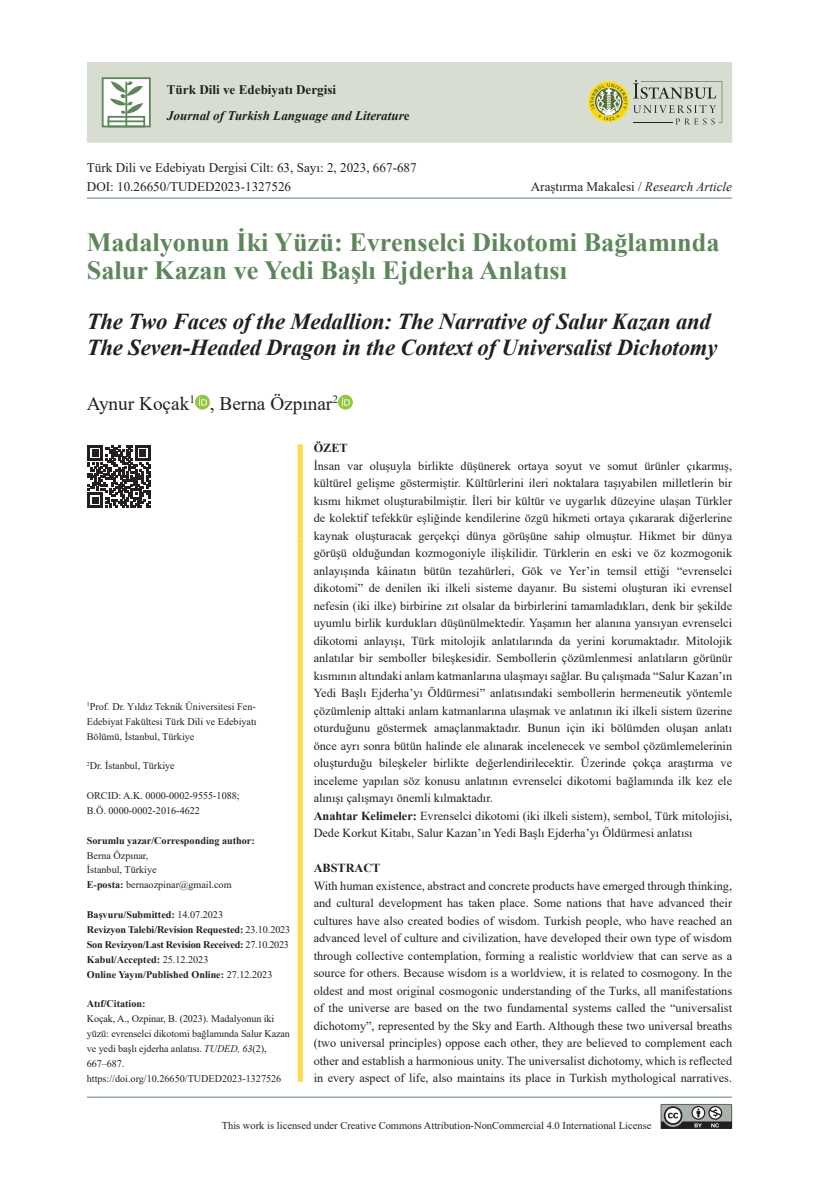
<style>
.page{position:relative;width:819px;height:1191px;background:#fff}
.page>*{position:absolute;margin:0;border:0;box-sizing:border-box;transform-origin:0 0}
.Baslik_Tr{font:700 26.25px/28px "Times New Roman";color:#5d875a}
.Baslik_EN{font:italic 700 22.75px/26.2px "Times New Roman";letter-spacing:-.01em;color:#231f20}
.Yazar{font:19.25px "Times New Roman";color:#231f20}
.t1{font:13.12px "Times New Roman";color:#231f20}
.t2{font:italic 700 13.12px "Times New Roman";color:#231f20}
.t3{font:700 13.12px "Times New Roman";color:#231f20}
.Abstract{font:12.25px/17.5px "Times New Roman";color:#231f20;text-align:justify}
.Anahtar_kelime{font:12.25px/17.5px "Times New Roman";color:#231f20}
.t4{font:700 12.25px "Times New Roman";color:#231f20}
.t5{font:10.5px "Times New Roman";color:#231f20}
.t6{font:10.15px/14.9px "Times New Roman";color:#231f20}
.t7{font:700 10.15px "Times New Roman";color:#231f20}
.t8{font:700 10.15px "Times New Roman";letter-spacing:-.025em;color:#231f20}
.s1{font-style:normal}
.s2{font-style:italic}
.s3{font-weight:700}
.s4{font-weight:400}
</style>
<div class="page">
<div style="left:87px;top:62px;width:645px;height:81px;background:#d7ded1"></div>
<div style="left:297px;top:444px;width:6px;height:94px;background:#ffda4d"></div>
<div style="left:297px;top:538px;width:6px;height:543px;background:#ffda4d"></div>
<hr style="left:87px;top:198px;width:80px;height:1px;background:#5d875a">
<hr style="left:167px;top:198px;width:133px;height:1px;background:#5d875a">
<hr style="left:300px;top:198px;width:209px;height:1px;background:#5d875a">
<hr style="left:509px;top:198px;width:75px;height:1px;background:#5d875a">
<hr style="left:584px;top:198px;width:148px;height:1px;background:#5d875a">
<div style="left:102px;top:77px;width:49px;height:50px;background:#fff;border:2px solid #5d875a"></div>
<div style="left:107px;top:116px;width:38px;height:11px;border:2px solid #5d875a"></div>
<hr style="left:107px;top:120px;width:37px;height:2px;background:#5d875a">
<svg style="left:110px;top:81px;width:33px;height:33px"></svg>
<hr style="left:125px;top:82px;width:2px;height:45px;background:#5d875a">
<svg style="left:588px;top:80px;width:134px;height:45px;background:#c2c5a4"></svg>
<div style="left:195px;top:395px;width:15px;height:14px;background:#93c83d;border-radius:50%"></div>
<svg style="left:199px;top:397px;width:8px;height:8px"></svg>
<div style="left:338px;top:395px;width:15px;height:14px;background:#93c83d;border-radius:50%"></div>
<svg style="left:342px;top:397px;width:8px;height:8px"></svg>
<svg style="left:88px;top:445px;width:62px;height:63px"></svg>
<hr style="left:87px;top:1096px;width:645px;height:1px;background:#5d875a">
<svg style="left:660px;top:1104px;width:72px;height:25px;background:#818280"></svg>
<p class="t3" style="left:167px;top:80px;width:171px">Türk Dili ve Edebiyatı Dergisi</p>
<p class="t2" style="left:167px;top:106px;width:244px">Journal of Turkish Language and Literatur<span class="s1">e</span></p>
<p class="t1" style="left:87px;top:158px;width:331px">Türk Dili ve Edebiyatı Dergisi Cilt: 63, Sayı: 2, 2023, 667-687</p>
<p class="t1" style="left:87px;top:177px;width:206px">DOI: 10.26650/TUDED2023-1327526</p>
<p class="t1" style="left:531px;top:177px;width:203px">Araştırma Makalesi / <span class="s2">Research Article</span></p>
<p class="Baslik_Tr" style="left:87px;top:227px;width:634px">Madalyonun İki Yüzü: Evrenselci Dikotomi Bağlamında<br>Salur Kazan ve Yedi Başlı Ejderha Anlatısı</p>
<p class="Baslik_EN" style="left:87px;top:307px;width:632px">The Two Faces of the Medallion: The Narrative of Salur Kazan and<br>The Seven-Headed Dragon in the Context of Universalist Dichotomy</p>
<p class="Yazar" style="left:87px;top:389px;width:252px">Aynur Koçak<sup>1</sup> , Berna Özpınar<sup>2</sup></p>
<p class="t4" style="left:314px;top:439px;width:36px">ÖZET</p>
<p class="Abstract" style="left:314px;top:456px;width:420px">İnsan var oluşuyla birlikte düşünerek ortaya soyut ve somut ürünler çıkarmış, kültürel gelişme göstermiştir. Kültürlerini ileri noktalara taşıyabilen milletlerin bir kısmı hikmet oluşturabilmiştir. İleri bir kültür ve uygarlık düzeyine ulaşan Türkler de kolektif tefekkür eşliğinde kendilerine özgü hikmeti ortaya çıkararak diğerlerine kaynak oluşturacak gerçekçi dünya görüşüne sahip olmuştur. Hikmet bir dünya görüşü olduğundan kozmogoniyle ilişkilidir. Türklerin en eski ve öz kozmogonik anlayışında kâinatın bütün tezahürleri, Gök ve Yer’in temsil ettiği “evrenselci dikotomi” de denilen iki ilkeli sisteme dayanır. Bu sistemi oluşturan iki evrensel nefesin (iki ilke) birbirine zıt olsalar da birbirlerini tamamladıkları, denk bir şekilde uyumlu birlik kurdukları düşünülmektedir. Yaşamın her alanına yansıyan evrenselci dikotomi anlayışı, Türk mitolojik anlatılarında da yerini korumaktadır. Mitolojik anlatılar bir semboller bileşkesidir. Sembollerin çözümlenmesi anlatıların görünür kısmının altındaki anlam katmanlarına ulaşmayı sağlar. Bu çalışmada “Salur Kazan’ın Yedi Başlı Ejderha’yı Öldürmesi” anlatısındaki sembollerin hermeneutik yöntemle çözümlenip alttaki anlam katmanlarına ulaşmak ve anlatının iki ilkeli sistem üzerine oturduğunu göstermek amaçlanmaktadır. Bunun için iki bölümden oluşan anlatı önce ayrı sonra bütün halinde ele alınarak incelenecek ve sembol çözümlemelerinin oluşturduğu bileşkeler birlikte değerlendirilecektir. Üzerinde çokça araştırma ve inceleme yapılan söz konusu anlatının evrenselci dikotomi bağlamında ilk kez ele alınışı çalışmayı önemli kılmaktadır.</p>
<p class="Anahtar_kelime" style="left:314px;top:806px;width:420px"><span class="s3">Anahtar Kelimeler:</span> Evrenselci dikotomi (iki ilkeli sistem), sembol, Türk mitolojisi,<br>Dede Korkut Kitabı, Salur Kazan’ın Yedi Başlı Ejderha’yı Öldürmesi anlatısı</p>
<p class="t4" style="left:314px;top:859px;width:68px">ABSTRACT</p>
<p class="Abstract" style="left:314px;top:876px;width:420px">With human existence, abstract and concrete products have emerged through thinking, and cultural development has taken place. Some nations that have advanced their cultures have also created bodies of wisdom. Turkish people, who have reached an advanced level of culture and civilization, have developed their own type of wisdom through collective contemplation, forming a realistic worldview that can serve as a source for others. Because wisdom is a worldview, it is related to cosmogony. In the oldest and most original cosmogonic understanding of the Turks, all manifestations of the universe are based on the two fundamental systems called the “universalist dichotomy”, represented by the Sky and Earth. Although these two universal breaths (two universal principles) oppose each other, they are believed to complement each other and establish a harmonious unity. The universalist dichotomy, which is reflected in every aspect of life, also maintains its place in Turkish mythological narratives.</p>
<p class="t5" style="left:222px;top:1118px;width:431px">This work is licensed under Creative Commons Attribution-NonCommercial 4.0 International License</p>
<p class="t6" style="left:87px;top:698px;width:171px;text-align:justify"><sup>1</sup>Prof. Dr. Yıldız Teknik Üniversitesi Fen-Edebiyat Fakültesi Türk Dili ve Edebiyatı Bölümü, İstanbul, Türkiye</p>
<p class="t6" style="left:87px;top:758px;width:89px"><sup>2</sup>Dr. İstanbul, Türkiye</p>
<p class="t6" style="left:87px;top:788px;width:154px">ORCID: A.K. 0000-0002-9555-1088;<br>B.Ö. 0000-0002-2016-4622</p>
<p class="t7" style="left:87px;top:833px;width:169px">Sorumlu yazar/Corresponding author:</p>
<p class="t6" style="left:87px;top:847px;width:63px">Berna Özpınar,</p>
<p class="t6" style="left:87px;top:862px;width:71px">İstanbul, Türkiye</p>
<p class="t6" style="left:87px;top:877px;width:146px"><span class="s3">E-posta:</span> bernaozpinar@gmail.com</p>
<p class="t7" style="left:87px;top:907px;width:138px">Başvuru/Submitted: <span class="s4">14.07.2023</span></p>
<p class="t7" style="left:87px;top:922px;width:205px">Revizyon Talebi/Revision Requested: <span class="s4">23.10.2023</span></p>
<p class="t8" style="left:87px;top:937px;width:204px">Son Revizyon/Last Revision Received: <span class="s4">27.10.2023</span></p>
<p class="t7" style="left:87px;top:952px;width:123px">Kabul/Accepted: <span class="s4">25.12.2023</span></p>
<p class="t7" style="left:87px;top:967px;width:187px">Online Yayın/Published Online: <span class="s4">27.12.2023</span></p>
<p class="t7" style="left:87px;top:996px;width:60px">Atıf/Citation:</p>
<p class="t6" style="left:87px;top:1011px;width:204px">Koçak, A., Ozpinar, B. (2023). Madalyonun iki yüzü: evrenselci dikotomi bağlamında Salur Kazan ve yedi başlı ejderha anlatısı. <span class="s2">TUDED, 63</span>(2), 667–687.</p>
<p class="t6" style="left:87px;top:1070px;width:196px">https://doi.org/10.26650/TUDED2023-1327526</p>
</div>
